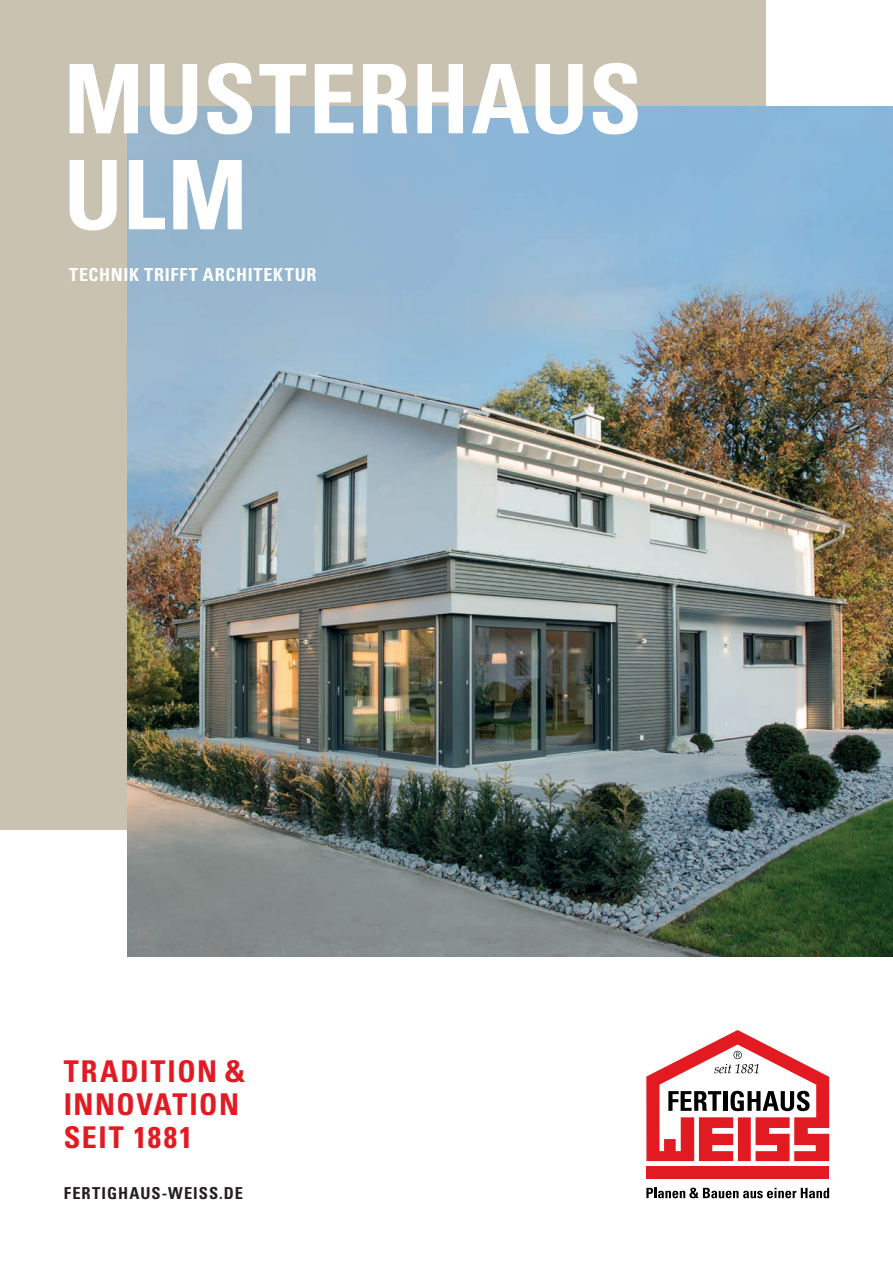
<style>
.page{position:relative;width:893px;height:1263px;background:#fff}
.page>*{position:absolute;margin:0;border:0;box-sizing:border-box;transform-origin:0 0}
.t1{font:700 condensed 96px/96px "Univers LT Std";letter-spacing:.005em;color:#fff}
.t2{font:700 condensed 30px/33px "Univers LT Std";letter-spacing:.05em;color:#e21a21}
.t3{font:700 condensed 18px "Univers LT Std";letter-spacing:.04em;color:#fff}
.t4{font:700 condensed 16.5px "Univers LT Std";letter-spacing:.065em;color:#231f20}
</style>
<div class="page">
<div style="left:0;top:0;width:765px;height:829px;background:#c9c2b1"></div>
<div style="left:646px;top:1166px;width:183px;height:13px;background:#e21a21"></div>
<svg style="left:646px;top:1030px;width:183px;height:131px"></svg>
<svg style="left:646px;top:1187px;width:183px;height:11px"></svg>
<img style="left:128px;top:106px;width:765px;height:850px">
<h1 class="t1" style="left:64px;top:51px;width:580px">MUSTERHAUS<br>ULM</h1>
<p class="t3" style="left:69px;top:264px;width:249px">TECHNIK TRIFFT ARCHITEKTUR</p>
<p class="t2" style="left:64px;top:1055px;width:183px">TRADITION &amp;<br>INNOVATION<br>SEIT 1881</p>
<p class="t4" style="left:64px;top:1184px;width:181px">FERTIGHAUS-WEISS.DE</p>
</div>
